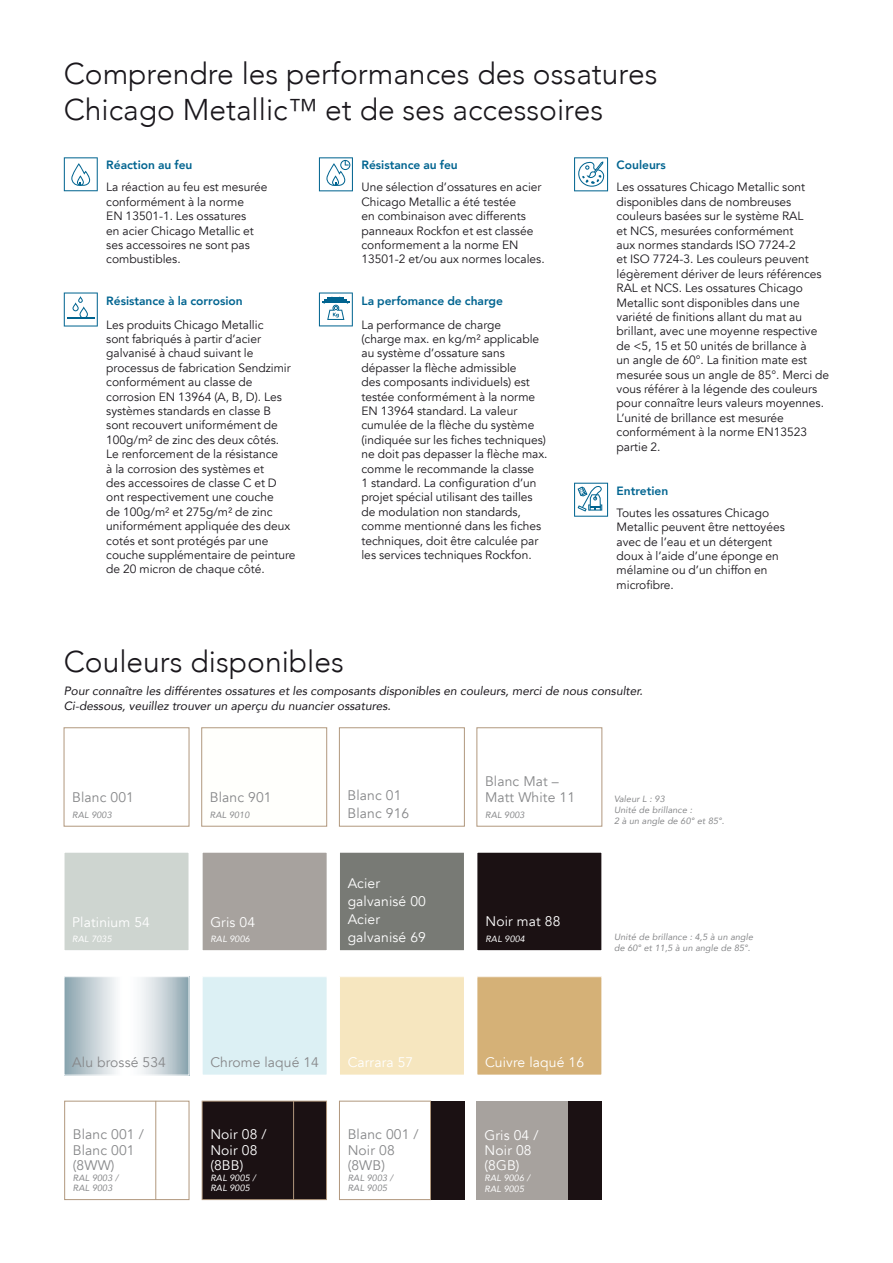
<style>
.page{position:relative;width:893px;height:1263px;background:#fff}
.page>*{position:absolute;margin:0;border:0;box-sizing:border-box;transform-origin:0 0}
.t1{font:300 30px/36px "Avenir";color:#1a171c}
.t2{font:13.8px/15.3px "Avenir";letter-spacing:.01em;color:#87888a}
.t3{font:13.8px/15.3px "Avenir";letter-spacing:.01em;color:#fff}
.t4{font:12px/14.4px "Avenir";color:#1a171c}
.t5{font:italic 12px/14.4px "Avenir";color:#1a171c}
.t6{font:800 12px "Avenir";color:#006490}
.t7{font:italic 9px/10.8px "Avenir";letter-spacing:.01em;color:#87888a}
.t8{font:italic 9px/10.8px "Avenir";letter-spacing:.01em;color:#fff}
</style>
<div class="page">
<div style="left:64px;top:727px;width:125px;height:99px;border:1px solid #b1987e"></div>
<div style="left:339px;top:727px;width:126px;height:99px;border:1px solid #b1987e"></div>
<div style="left:201px;top:727px;width:126px;height:99px;border:1px solid #b1987e"></div>
<svg style="left:66px;top:978px;width:121px;height:95px"></svg>
<div style="left:64px;top:976px;width:125px;height:99px;border:1px solid #fff"></div>
<div style="left:202px;top:977px;width:125px;height:98px;background:#dcf0f4"></div>
<div style="left:202px;top:976px;width:125px;height:99px;border:1px solid #fff"></div>
<div style="left:477px;top:977px;width:125px;height:98px;background:#d5b177"></div>
<div style="left:477px;top:976px;width:125px;height:99px;border:1px solid #fff"></div>
<div style="left:64px;top:852px;width:125px;height:99px;background:#ced5d0"></div>
<div style="left:64px;top:852px;width:125px;height:99px;border:1px solid #fff"></div>
<div style="left:339px;top:977px;width:125px;height:98px;background:#f6e6bf"></div>
<div style="left:339px;top:976px;width:126px;height:99px;border:1px solid #fff"></div>
<div style="left:339px;top:852px;width:125px;height:99px;background:#787a75"></div>
<div style="left:339px;top:852px;width:126px;height:99px;border:1px solid #fff"></div>
<div style="left:477px;top:727px;width:125px;height:99px;border:1px solid #b1987e"></div>
<div style="left:477px;top:852px;width:125px;height:99px;background:#1b1113"></div>
<div style="left:202px;top:852px;width:125px;height:99px;background:#a7a29e"></div>
<div style="left:202px;top:852px;width:125px;height:99px;border:1px solid #fff"></div>
<div style="left:64px;top:1101px;width:125px;height:99px;border:1px solid #b1987e"></div>
<hr style="left:156px;top:1101px;width:1px;height:99px;background:#b1987e">
<div style="left:202px;top:1101px;width:124px;height:98px;background:#1b1113"></div>
<div style="left:202px;top:1101px;width:125px;height:99px;border:1px solid #b1987e"></div>
<hr style="left:293px;top:1101px;width:1px;height:99px;background:#b1987e">
<div style="left:339px;top:1101px;width:92px;height:99px;border:1px solid #b1987e"></div>
<hr style="left:430px;top:1101px;width:1px;height:99px;background:#b1987e">
<div style="left:431px;top:1101px;width:34px;height:98px;background:#1b1113"></div>
<div style="left:477px;top:1101px;width:91px;height:98px;background:#a7a29e"></div>
<div style="left:568px;top:1101px;width:34px;height:98px;background:#1b1113"></div>
<svg style="left:64px;top:157px;width:34px;height:34px"></svg>
<svg style="left:319px;top:157px;width:34px;height:34px"></svg>
<svg style="left:574px;top:157px;width:34px;height:34px"></svg>
<svg style="left:319px;top:292px;width:34px;height:34px"></svg>
<svg style="left:64px;top:292px;width:34px;height:34px"></svg>
<svg style="left:574px;top:483px;width:34px;height:34px"></svg>
<h1 class="t1" style="left:64px;top:56px;width:595px">Comprendre les performances des ossatures<br>Chicago Metallic™ et de ses accessoires</h1>
<p class="t6" style="left:106px;top:156px;width:88px">Réaction au feu</p>
<p class="t4" style="left:106px;top:180px;width:163px">La réaction au feu est mesurée conformément à la norme<br>EN 13501-1. Les ossatures<br>en acier Chicago Metallic et ses accessoires ne sont pas combustibles.</p>
<p class="t6" style="left:106px;top:291px;width:138px">Résistance à la corrosion</p>
<p class="t4" style="left:106px;top:318px;width:191px">Les produits Chicago Metallic<br>sont fabriqués à partir d’acier galvanisé à chaud suivant le processus de fabrication Sendzimir conformément au classe de corrosion EN 13964 (A, B, D). Les systèmes standards en classe B sont recouvert uniformément de<br>100g/m² de zinc des deux côtés.<br>Le renforcement de la résistance<br>à la corrosion des systèmes et<br>des accessoires de classe C et D ont respectivement une couche<br>de 100g/m² et 275g/m² de zinc uniformément appliquée des deux cotés et sont protégés par une couche supplémentaire de peinture de 20 micron de chaque côté.</p>
<p class="t6" style="left:361px;top:156px;width:98px">Résistance au feu</p>
<p class="t4" style="left:361px;top:180px;width:185px">Une sélection d’ossatures en acier<br>Chicago Metallic a été testée<br>en combinaison avec differents panneaux Rockfon et est classée conformement a la norme EN<br>13501-2 et/ou aux normes locales.</p>
<p class="t6" style="left:361px;top:291px;width:143px">La perfomance de charge</p>
<p class="t4" style="left:361px;top:318px;width:188px">La performance de charge<br>(charge max. en kg/m² applicable au système d’ossature sans dépasser la flèche admissible<br>des composants individuels) est testée conformément à la norme<br>EN 13964 standard. La valeur cumulée de la flèche du système (indiquée sur les fiches techniques) ne doit pas depasser la flèche max. comme le recommande la classe<br>1 standard. La configuration d’un projet spécial utilisant des tailles de modulation non standards, comme mentionné dans les fiches techniques, doit être calculée par les services techniques Rockfon.</p>
<p class="t6" style="left:617px;top:156px;width:51px">Couleurs</p>
<p class="t4" style="left:617px;top:180px;width:214px">Les ossatures Chicago Metallic sont disponibles dans de nombreuses couleurs basées sur le système RAL<br>et NCS, mesurées conformément<br>aux normes standards ISO 7724-2<br>et ISO 7724-3. Les couleurs peuvent légèrement dériver de leurs références RAL et NCS. Les ossatures Chicago Metallic sont disponibles dans une variété de finitions allant du mat au brillant, avec une moyenne respective de &lt;5, 15 et 50 unités de brillance à<br>un angle de 60°. La finition mate est mesurée sous un angle de 85°. Merci de vous référer à la légende des couleurs pour connaître leurs valeurs moyennes.<br>L’unité de brillance est mesurée conformément à la norme EN13523 partie 2.</p>
<p class="t6" style="left:617px;top:481px;width:53px">Entretien</p>
<p class="t4" style="left:617px;top:506px;width:170px">Toutes les ossatures Chicago<br>Metallic peuvent être nettoyées avec de l’eau et un détergent doux à l’aide d’une éponge en mélamine ou d’un chiffon en microfibre.</p>
<h1 class="t1" style="left:64px;top:644px;width:282px">Couleurs disponibles</h1>
<p class="t5" style="left:64px;top:684px;width:581px">Pour connaître les différentes ossatures et les composants disponibles en couleurs, merci de nous consulter.<br>Ci-dessous, veuillez trouver un aperçu du nuancier ossatures.</p>
<p class="t2" style="left:72px;top:790px;width:63px">Blanc 001</p>
<p class="t7" style="left:72px;top:809px;width:41px">RAL 9003</p>
<p class="t3" style="left:72px;top:914px;width:79px">Platinium 54</p>
<p class="t8" style="left:72px;top:934px;width:41px">RAL 7035</p>
<p class="t2" style="left:210px;top:790px;width:63px">Blanc 901</p>
<p class="t7" style="left:210px;top:809px;width:41px">RAL 9010</p>
<p class="t3" style="left:210px;top:914px;width:46px">Gris 04</p>
<p class="t8" style="left:210px;top:934px;width:41px">RAL 9006</p>
<p class="t2" style="left:348px;top:786px;width:63px;line-height:18px">Blanc 01<br>Blanc 916</p>
<p class="t3" style="left:348px;top:875px;width:80px;line-height:18px">Acier galvanisé 00<br>Acier galvanisé 69</p>
<p class="t2" style="left:485px;top:774px;width:91px;line-height:15.8px">Blanc Mat –<br>Matt White 11</p>
<p class="t7" style="left:485px;top:809px;width:41px">RAL 9003</p>
<p class="t3" style="left:485px;top:914px;width:77px">Noir mat 88</p>
<p class="t8" style="left:485px;top:933px;width:41px">RAL 9004</p>
<p class="t7" style="left:614px;top:794px;width:112px">Valeur L : 93<br>Unité de brillance :<br>2 à un angle de 60° et 85°.</p>
<p class="t7" style="left:614px;top:931px;width:140px">Unité de brillance : 4,5 à un angle de 60° et 11,5 à un angle de 85°.</p>
<p class="t2" style="left:72px;top:1055px;width:95px">Alu brossé 534</p>
<p class="t2" style="left:210px;top:1055px;width:110px">Chrome laqué 14</p>
<p class="t3" style="left:485px;top:1055px;width:101px">Cuivre laqué 16</p>
<p class="t3" style="left:348px;top:1055px;width:67px">Carrara 57</p>
<p class="t2" style="left:73px;top:1127px;width:73px">Blanc 001 /<br>Blanc 001 (8WW)</p>
<p class="t7" style="left:73px;top:1172px;width:47px">RAL 9003 /<br>RAL 9003</p>
<p class="t3" style="left:210px;top:1127px;width:58px">Noir 08 /<br>Noir 08 (8BB)</p>
<p class="t8" style="left:210px;top:1172px;width:47px">RAL 9005 /<br>RAL 9005</p>
<p class="t2" style="left:348px;top:1127px;width:73px">Blanc 001 /<br>Noir 08 (8WB)</p>
<p class="t7" style="left:348px;top:1172px;width:47px">RAL 9003 /<br>RAL 9005</p>
<p class="t3" style="left:485px;top:1127px;width:55px">Gris 04 /<br>Noir 08 (8GB)</p>
<p class="t8" style="left:485px;top:1172px;width:47px">RAL 9006 /<br>RAL 9005</p>
</div>
